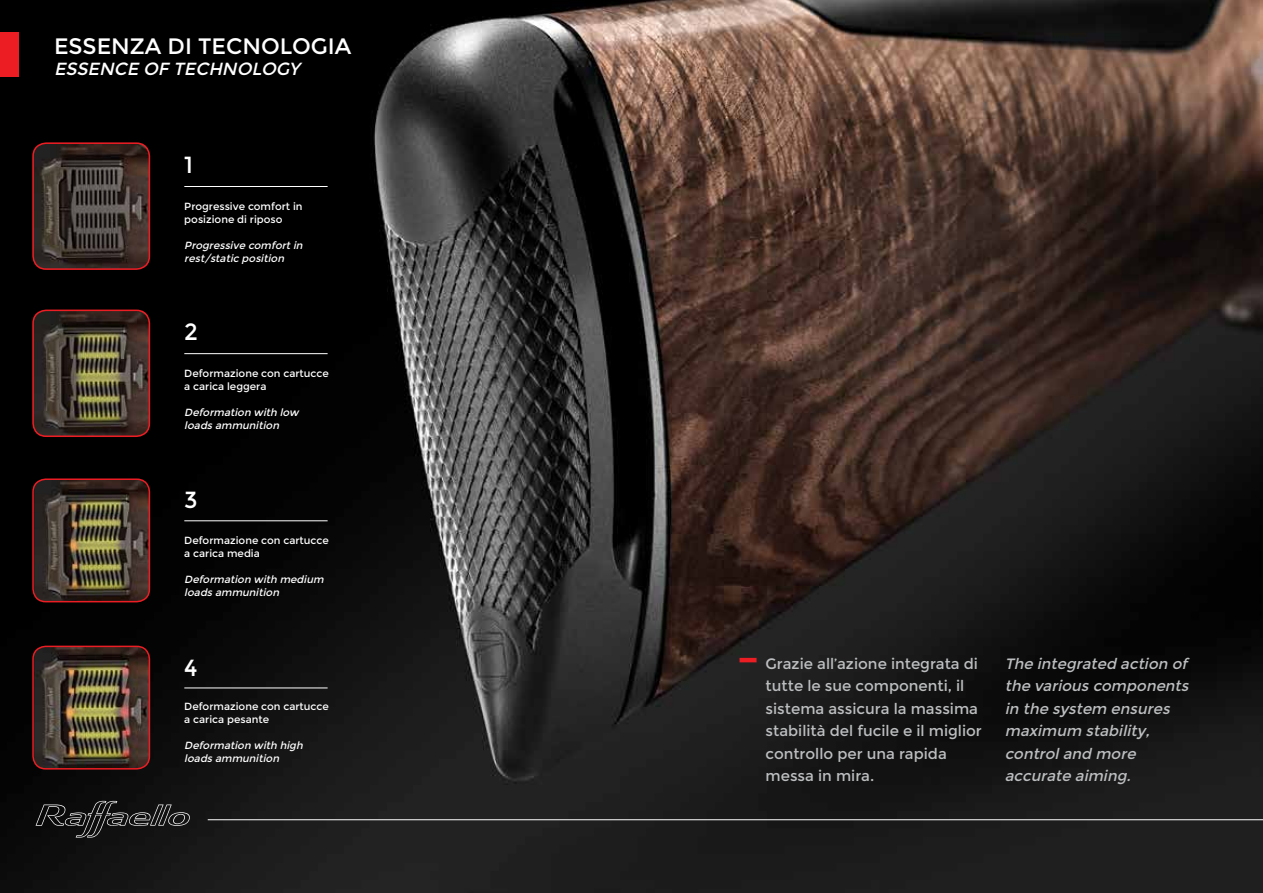
<style>
.page{position:relative;width:1263px;height:893px;background:#fff}
.page>*{position:absolute;margin:0;border:0;box-sizing:border-box;transform-origin:0 0}
.t1{font:23.4px "Montserrat";color:#fff}
.t2{font:22.35px "Montserrat";color:#fff}
.t3{font:italic 17.55px "Montserrat";color:#fff}
.t4{font:15px/22.5px "Montserrat";color:#bcbec0}
.t5{font:italic 15px/22.5px "Montserrat";color:#bcbec0}
.t6{font:10.35px/12.9px "Montserrat";color:#fff}
.t7{font:italic 10.35px/12.9px "Montserrat";color:#fff}
</style>
<div class="page">
<img style="left:0;top:0;width:1263px;height:893px">
<hr style="left:739px;top:658px;width:17px;height:4px;background:#ed1d24">
<img style="left:1072px;top:0;width:191px;height:742px">
<div style="left:0;top:32px;width:18px;height:45px;background:#ed1d24"></div>
<img style="left:33px;top:143px;width:116px;height:126px">
<div style="left:32px;top:142px;width:118px;height:128px;border:2px solid #ed1d24;border-radius:13px"></div>
<img style="left:33px;top:310px;width:116px;height:126px">
<div style="left:32px;top:310px;width:118px;height:127px;border:2px solid #ed1d24;border-radius:13px"></div>
<img style="left:34px;top:479px;width:115px;height:123px">
<div style="left:32px;top:478px;width:118px;height:124px;border:2px solid #ed1d24;border-radius:13px"></div>
<img style="left:34px;top:646px;width:115px;height:123px">
<div style="left:32px;top:646px;width:118px;height:124px;border:2px solid #ed1d24;border-radius:13px"></div>
<hr style="left:208px;top:819px;width:1055px;height:1px;background:#fff">
<svg style="left:36px;top:800px;width:155px;height:37px;background:#272727"></svg>
<hr style="left:184px;top:186px;width:144px;height:1px;background:#fff">
<hr style="left:184px;top:353px;width:144px;height:1px;background:#fff">
<hr style="left:184px;top:520px;width:144px;height:1px;background:#fff">
<hr style="left:184px;top:688px;width:144px;height:1px;background:#fff">
<h2 class="t2" style="left:54px;top:33px;width:299px">essenza di tecnologia</h2>
<h3 class="t3" style="left:54px;top:58px;width:252px">essence of technology</h3>
<h1 class="t1" style="left:184px;top:151px;width:10px">1</h1>
<p class="t6" style="left:184px;top:200px;width:120px">Progressive comfort in posizione di riposo</p>
<p class="t7" style="left:184px;top:239px;width:122px">Progressive comfortin rest/static position</p>
<h1 class="t1" style="left:184px;top:318px;width:15px">2</h1>
<p class="t6" style="left:184px;top:367px;width:146px">Deformazione con cartucce a carica leggera</p>
<p class="t7" style="left:184px;top:406px;width:118px">Deformation with low loads ammunition</p>
<h1 class="t1" style="left:184px;top:486px;width:15px">3</h1>
<p class="t6" style="left:184px;top:534px;width:146px">Deformazione con cartucce a carica media</p>
<p class="t7" style="left:184px;top:573px;width:143px">Deformation with medium loads ammunition</p>
<h1 class="t1" style="left:184px;top:654px;width:15px">4</h1>
<p class="t6" style="left:184px;top:700px;width:146px">Deformazione con cartucce a carica pesante</p>
<p class="t7" style="left:184px;top:739px;width:123px">Deformation with high loads ammunition</p>
<h3 class="t4" style="left:765px;top:652px;width:218px">Grazie all’azione integrata di tutte le sue componenti, il sistema assicura la massima stabilità del fucile e il miglior controllo per una rapida messa in mira.</h3>
<h3 class="t5" style="left:1005px;top:652px;width:189px">The integrated action of the various components in the system ensures maximum stability, controland more accurate aiming.</h3>
</div>
